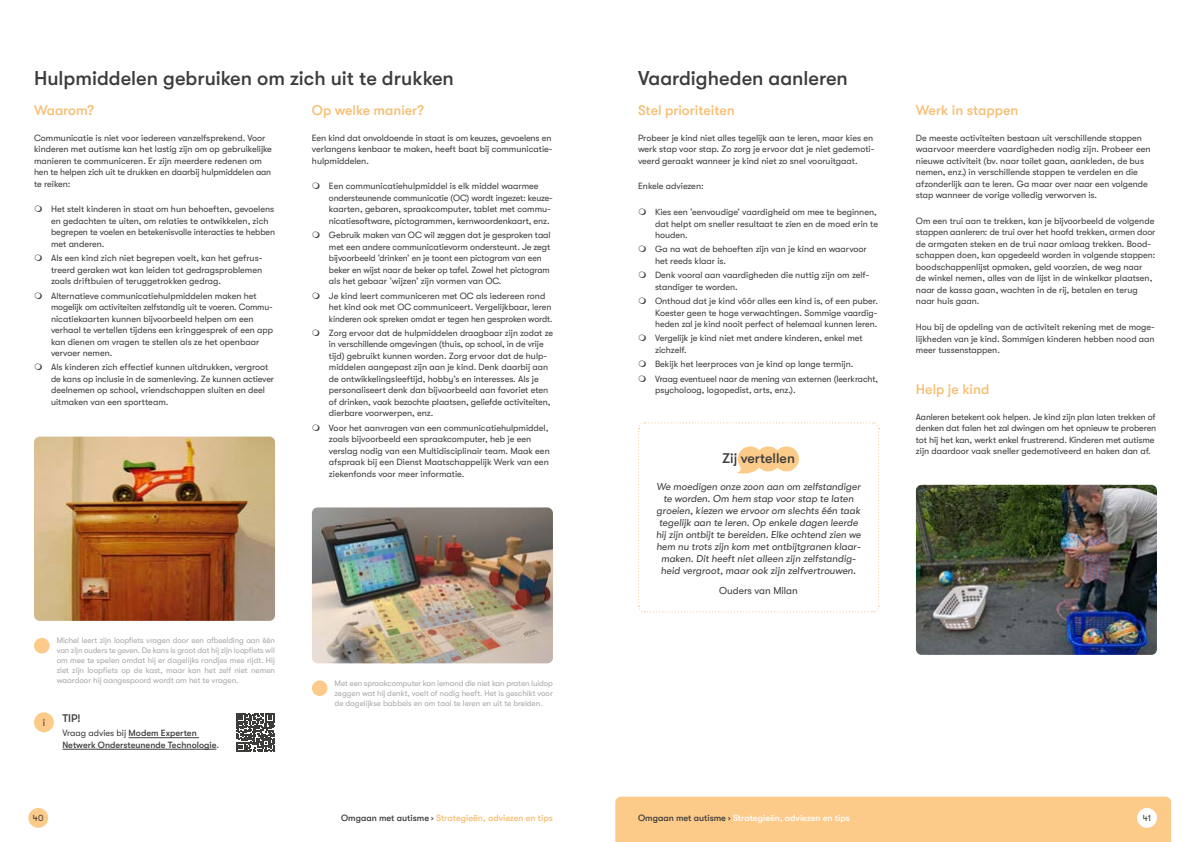
<style>
.page{position:relative;width:1191px;height:842px;background:#fff}
.page>*{position:absolute;margin:0;border:0;box-sizing:border-box;transform-origin:0 0}
.t1{font:500 20px "GT Walsheim Pro";color:#3c3c3b}
.t2{font:500 14px "GT Walsheim Pro";color:#f7be73}
.t3{font:500 14px "GT Walsheim Pro";color:#3c3c3b}
.t4{font:500 11px "GT Walsheim Pro";color:#3c3c3b}
.t5{font:italic 10px/12px "GT Walsheim Pro";color:#3c3c3b;text-align:center}
.t6{font:10px "GT Walsheim Pro";color:#3c3c3b}
.t7{font:9px/11.5px "GT Walsheim Pro";color:#3c3c3b}
.t8{font:500 9px/11.5px "GT Walsheim Pro";color:#3f3f40}
.t9{font:500 9px "GT Walsheim Pro";color:#f7be73}
.t10{font:500 9px "GT Walsheim Pro";color:#fff}
.t11{font:8px/10px "GT Walsheim Pro";color:#a8a8a7;text-align:justify}
.s1{font-weight:400;color:#3c3c3b}
.s2{color:#3c3c3b}
</style>
<div class="page">
<div style="left:615px;top:797px;width:556px;height:45px;background:#fcca89"></div>
<div style="left:1137px;top:808px;width:20px;height:20px;background:#fff;border-radius:50%"></div>
<div style="left:28px;top:808px;width:20px;height:20px;background:#fcca89;border-radius:50%"></div>
<hr style="left:129px;top:737px;width:70px;height:1px;background:#3f3f40">
<hr style="left:62px;top:749px;width:154px;height:1px;background:#3f3f40">
<svg style="left:236px;top:713px;width:38px;height:38px"></svg>
<div style="left:34px;top:712px;width:20px;height:20px;background:#fcca89;border-radius:50%"></div>
<div style="left:312px;top:680px;width:15px;height:16px;background:#fcca89;border-radius:50%"></div>
<img style="left:312px;top:507px;width:241px;height:156px">
<div style="left:34px;top:638px;width:16px;height:15px;background:#fcca89;border-radius:50%"></div>
<img style="left:34px;top:437px;width:241px;height:184px">
<img style="left:916px;top:485px;width:241px;height:170px">
<svg style="left:638px;top:422px;width:241px;height:191px"></svg>
<h1 class="t1" style="left:34px;top:67px;width:421px">Hulpmiddelen gebruiken om zich uit te drukken</h1>
<h2 class="t2" style="left:34px;top:102px;width:61px">Waarom?</h2>
<p class="t7" style="left:34px;top:132px;width:239px">Communicatie is niet voor iedereen vanzelfsprekend. Voor kinderen met autisme kan het lastig zijn om op gebruikelijke manieren te communiceren. Er zijn meerdere redenen om hen te helpen zich uit te drukken en daarbij hulpmiddelen aan te reiken:</p>
<p class="t7" style="left:51px;top:204px;width:225px">Het stelt kinderen in staat om hun behoeften, gevoelens en gedachten te uiten, om relaties te ontwikkelen, zich begrepen te voelen en betekenisvolle interacties te hebben met anderen.</p>
<p class="t7" style="left:51px;top:252px;width:213px;text-align:justify">Als een kind zich niet begrepen voelt, kan het gefrus&shy;treerd geraken wat kan leiden tot gedragsproblemen zoals driftbuien of teruggetrokken gedrag.</p>
<p class="t7" style="left:51px;top:290px;width:224px">Alternatieve communicatiehulpmiddelen maken het mogelijk om activiteiten zelfstandig uit te voeren. Commu&shy;nicatiekaarten kunnen bijvoorbeeld helpen om een verhaal te vertellen tijdens een kringgesprek of een app kan dienen om vragen te stellen als ze het openbaar vervoer nemen.</p>
<p class="t7" style="left:51px;top:362px;width:224px">Als kinderen zich effectief kunnen uitdrukken, vergroot de kans op inclusie in de samenleving. Ze kunnen actiever deelnemen op school, vriendschappen sluiten en deel uitmaken van een sportteam.</p>
<h2 class="t2" style="left:312px;top:102px;width:114px">Op welke manier?</h2>
<p class="t7" style="left:312px;top:132px;width:242px;text-align:justify">Een kind dat onvoldoende in staat is om keuzes, gevoelens en verlangens kenbaar te maken, heeft baat bij communicatie&shy;hulpmiddelen.</p>
<p class="t7" style="left:329px;top:181px;width:225px">Een communicatiehulpmiddel is elk middel waarmee ondersteunende communicatie (OC) wordt ingezet: keuze&shy;kaarten, gebaren, spraakcomputer, tablet met commu&shy;nicatiesoftware, pictogrammen, kernwoordenkaart, enz.</p>
<p class="t7" style="left:329px;top:229px;width:223px">Gebruik maken van OC wil zeggen dat je gesproken taal met een andere communicatievorm ondersteunt. Je zegt bijvoorbeeld ‘drinken’ en je toont een pictogram van een beker en wijst naar de beker op tafel. Zowel het pictogram als het gebaar ‘wijzen’ zijn vormen van OC.</p>
<p class="t7" style="left:329px;top:290px;width:225px">Je kind leert communiceren met OC als iedereen rond het kind ook met OC communiceert. Vergelijkbaar, leren kinderen ook spreken omdat er tegen hen gesproken wordt.</p>
<p class="t7" style="left:329px;top:327px;width:225px">Zorg ervoor dat de hulpmiddelen draagbaar zijn zodat ze in verschillende omgevingen (thuis, op school, in de vrije tijd) gebruikt kunnen worden. Zorg ervoor dat de hulp&shy;middelen aangepast zijn aan je kind. Denk daarbij aan de ontwikkelingsleeftijd, hobby’s en interesses. Als je personaliseert denk dan bijvoorbeeld aan favoriet eten of drinken, vaak bezochte plaatsen, geliefde activiteiten, dierbare voorwerpen, enz.</p>
<p class="t7" style="left:329px;top:422px;width:222px">Voor het aanvragen van een communicatiehulpmiddel, zoals bijvoorbeeld een spraakcomputer, heb je een verslag nodig van een Multidisciplinair team. Maak een afspraak bij een Dienst Maatschappelijk Werk van een ziekenfonds voor meer informatie.</p>
<p class="t6" style="left:43px;top:717px;width:4px">i</p>
<p class="t11" style="left:57px;top:636px;width:220px">Michel leert zijn loopfiets vragen door een afbeelding aan één van zijn ouders te geven. De kans is groot dat hij zijn loopfiets wil om mee te spelen omdat hij er dagelijks rondjes mee rijdt. Hij ziet zijn loopfiets op de kast, maar kan het zelf niet nemen waardoor hij aangespoord wordt om het te vragen.</p>
<p class="t4" style="left:62px;top:712px;width:20px">TIP!</p>
<p class="t8" style="left:62px;top:727px;width:158px"><span class="s1">Vraag advies bij</span> Modem Experten<br>Netwerk Ondersteunende Technologie<span class="s1">.</span></p>
<p class="t11" style="left:334px;top:678px;width:220px">Met een spraakcomputer kan iemand die niet kan praten luidop zeggen wat hij denkt, voelt of nodig heeft. Het is geschikt voor de dagelijkse babbels en om taal te leren en uit te breiden.</p>
<h1 class="t1" style="left:638px;top:67px;width:211px">Vaardigheden aanleren</h1>
<h2 class="t2" style="left:638px;top:102px;width:98px">Stel prioriteiten</h2>
<p class="t7" style="left:638px;top:132px;width:238px">Probeer je kind niet alles tegelijk aan te leren, maar kies en werk stap voor stap. Zo zorg je ervoor dat je niet gedemoti&shy;veerd geraakt wanneer je kind niet zo snel vooruitgaat.</p>
<p class="t7" style="left:638px;top:181px;width:67px">Enkele adviezen:</p>
<p class="t7" style="left:655px;top:206px;width:224px">Kies een ‘eenvoudige’ vaardigheid om mee te beginnen, dat helpt om sneller resultaat te zien en de moed erin te houden.</p>
<p class="t7" style="left:655px;top:244px;width:213px">Ga na wat de behoeften zijn van je kind en waarvoor het reeds klaar is.</p>
<p class="t7" style="left:655px;top:269px;width:216px">Denk vooral aan vaardigheden die nuttig zijn om zelf&shy;standiger te worden.</p>
<p class="t7" style="left:655px;top:295px;width:224px;text-align:justify">Onthoud dat je kind vóór alles een kind is, of een puber.<br>Koester geen te hoge verwachtingen. Sommige vaardig&shy;heden zal je kind nooit perfect of helemaal kunnen leren.</p>
<p class="t7" style="left:655px;top:333px;width:209px">Vergelijk je kind niet met andere kinderen, enkel met zichzelf.</p>
<p class="t7" style="left:655px;top:357px;width:224px;line-height:14.3px">Bekijk het leerproces van je kind op lange termijn.<br>Vraag eventueel naar de mening van externen (leerkracht,</p>
<p class="t7" style="left:655px;top:384px;width:142px">psycholoog, logopedist, arts, enz.).</p>
<h2 class="t3" style="left:722px;top:451px;width:74px">Zij vertellen</h2>
<p class="t5" style="left:656px;top:480px;width:206px">We moedigen onze zoon aan om zelfstandiger te worden. Om hem stap voor stap te laten groeien, kiezen we ervoor om slechts één taak tegelijk aan te leren. Op enkele dagen leerde hij zijn ontbijt te bereiden. Elke ochtend zien we hem nu trots zijn kom met ontbijtgranen klaar&shy;maken. Dit heeft niet alleen zijn zelfstandig&shy;heid vergroot, maar ook zijn zelfvertrouwen.</p>
<p class="t6" style="left:719px;top:585px;width:80px">Ouders van Milan</p>
<h2 class="t2" style="left:916px;top:102px;width:104px">Werk in stappen</h2>
<p class="t7" style="left:916px;top:132px;width:236px">De meeste activiteiten bestaan uit verschillende stappen waarvoor meerdere vaardigheden nodig zijn. Probeer een nieuwe activiteit (bv. naar toilet gaan, aankleden, de bus nemen, enz.) in verschillende stappen te verdelen en die afzonderlijk aan te leren. Ga maar over naar een volgende stap wanneer de vorige volledig verworven is.</p>
<p class="t7" style="left:916px;top:215px;width:241px">Om een trui aan te trekken, kan je bijvoorbeeld de volgende stappen aanleren: de trui over het hoofd trekken, armen door de armgaten steken en de trui naar omlaag trekken. Bood&shy;schappen doen, kan opgedeeld worden in volgende stappen: boodschappenlijst opmaken, geld voorzien, de weg naar<br>de winkel nemen, alles van de lijst in de winkelkar plaatsen, naar de kassa gaan, wachten in de rij, betalen en terug naar huis gaan.</p>
<p class="t7" style="left:916px;top:321px;width:240px;text-align:justify">Hou bij de opdeling van de activiteit rekening met de moge&shy;lijkheden van je kind. Sommigen kinderen hebben nood aan meer tussenstappen.</p>
<h2 class="t2" style="left:916px;top:382px;width:75px">Help je kind</h2>
<p class="t7" style="left:916px;top:411px;width:242px">Aanleren betekent ook helpen. Je kind zijn plan laten trekken of denken dat falen het zal dwingen om het opnieuw te proberen tot hij het kan, werkt enkel frustrerend. Kinderen met autisme zijn daardoor vaak sneller gedemotiveerd en haken dan af.</p>
<p class="t9" style="left:341px;top:813px;width:213px"><span class="s2">Omgaan met autisme ›</span> Strategieën, adviezen en tips</p>
<p class="t10" style="left:638px;top:813px;width:213px"><span class="s2">Omgaan met autisme ›</span> Strategieën, adviezen en tips</p>
<p class="t7" style="left:33px;top:812px;width:12px">40</p>
<p class="t7" style="left:1142px;top:812px;width:10px">41</p>
</div>
